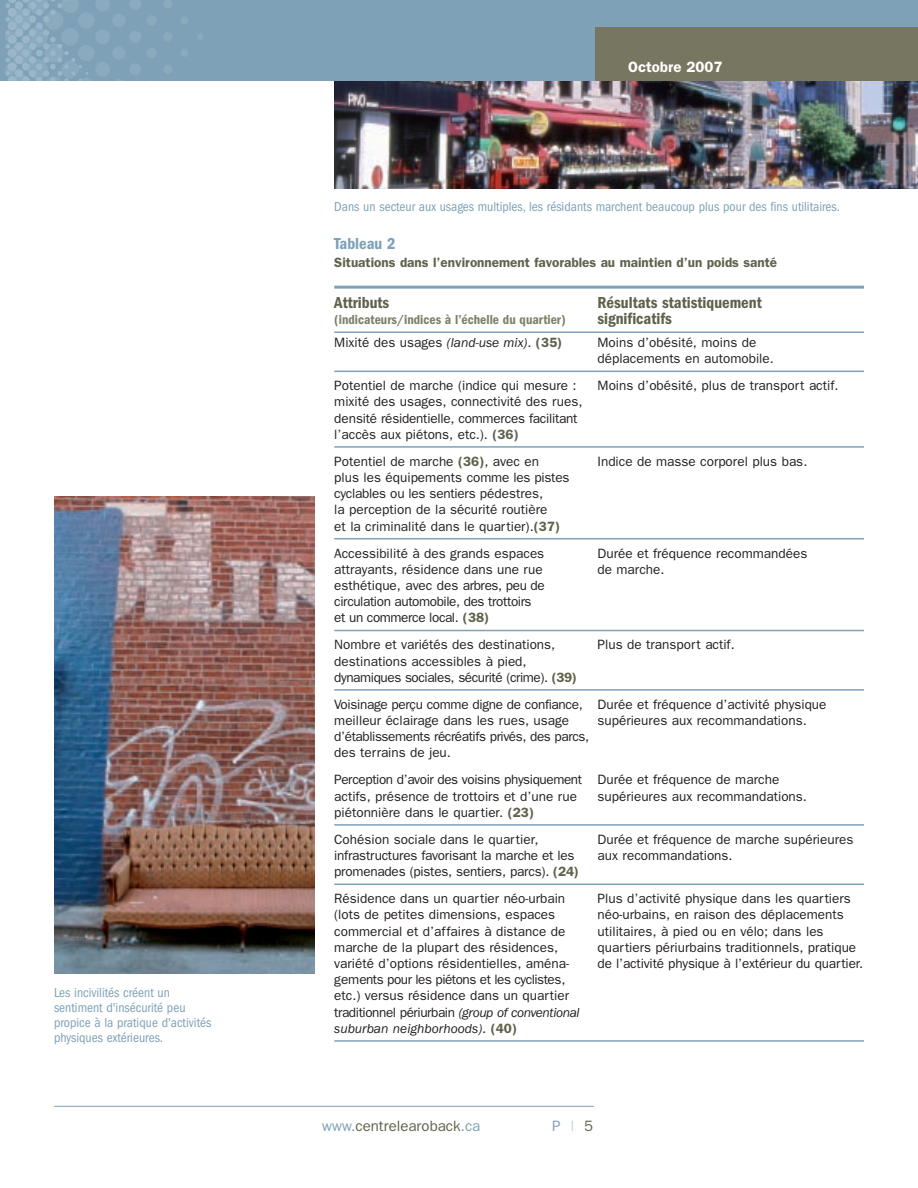
<style>
.page{position:relative;width:918px;height:1188px;background:#fff}
.page>*{position:absolute;margin:0;border:0;box-sizing:border-box;transform-origin:0 0}
.t1{font:600 condensed 16.5px "Franklin Gothic";color:#60614b}
.t2{font:600 condensed 16.5px "Franklin Gothic";color:#7ea1b7}
.t3{font:15px "Franklin Gothic";color:#60614b}
.t4{font:600 15px "Franklin Gothic";color:#fff}
.t5{font:15px "Franklin Gothic";color:#7ea1b7}
.t6{font:13.5px/16.2px "Franklin Gothic";color:#231f20}
.t7{font:13.5px/16.2px "Franklin Gothic";letter-spacing:-.03em;color:#231f20}
.t8{font:condensed 13.5px/15px "Franklin Gothic";color:#7ea1b7}
.t9{font:600 13.5px "Franklin Gothic";color:#60614b}
.t10{font:600 condensed 13.5px "Franklin Gothic";color:#7f7f69}
.t11{font:13.5px "Franklin Gothic";letter-spacing:-.02em;color:#231f20}
.s1{font-style:italic}
.s2{font-weight:600;color:#60614b}
.s3{color:#7ea1b7}
.s4{color:#b7cad8}
.s5{color:#60614b}
</style>
<div class="page">
<img style="left:334px;top:81px;width:584px;height:108px">
<div style="left:0;top:0;width:918px;height:81px;background:#7ea1b7"></div>
<svg style="left:198px;top:34px;width:5px;height:6px"></svg>
<svg style="left:5px;top:0;width:183px;height:81px"></svg>
<hr style="left:54px;top:1106px;width:540px;height:1px;background:#7ea1b7">
<div style="left:595px;top:27px;width:323px;height:54px;background:#777761"></div>
<hr style="left:334px;top:286px;width:530px;height:3px;background:#7ea1b7">
<hr style="left:334px;top:332px;width:530px;height:1px;background:#7ea1b7">
<hr style="left:334px;top:371px;width:530px;height:1px;background:#7ea1b7">
<hr style="left:334px;top:446px;width:530px;height:2px;background:#7ea1b7">
<hr style="left:334px;top:538px;width:530px;height:1px;background:#7ea1b7">
<hr style="left:334px;top:630px;width:530px;height:1px;background:#7ea1b7">
<hr style="left:334px;top:689px;width:530px;height:2px;background:#7ea1b7">
<hr style="left:334px;top:824px;width:530px;height:2px;background:#7ea1b7">
<hr style="left:334px;top:884px;width:530px;height:1px;background:#7ea1b7">
<hr style="left:334px;top:1040px;width:530px;height:2px;background:#7ea1b7">
<img style="left:54px;top:496px;width:261px;height:477px">
<p class="t8" style="left:54px;top:986px;width:159px">Les incivilités créent un sentiment d'insécurité peu propice à la pratique d'activités physiques extérieures.</p>
<p class="t4" style="left:628px;top:58px;width:96px">Octobre 2007</p>
<p class="t8" style="left:334px;top:200px;width:507px">Dans un secteur aux usages multiples, les résidants marchent beaucoup plus pour des fins utilitaires.</p>
<p class="t2" style="left:334px;top:238px;width:63px">Tableau 2</p>
<p class="t9" style="left:334px;top:255px;width:444px">Situations dans l’environnement favorables au maintien d’un poids santé</p>
<p class="t1" style="left:334px;top:297px;width:57px">Attributs</p>
<p class="t1" style="left:598px;top:297px;width:166px">Résultats statistiquement</p>
<p class="t10" style="left:334px;top:315px;width:233px">(indicateurs/indices à l’échelle du quartier)</p>
<p class="t1" style="left:598px;top:313px;width:76px">significatifs</p>
<p class="t6" style="left:334px;top:334px;width:230px">Mixité des usages <span class="s1">(land-use mix)</span>. <span class="s2">(35)</span></p>
<p class="t6" style="left:598px;top:334px;width:178px">Moins d’obésité, moins de déplacements en automobile.</p>
<p class="t6" style="left:334px;top:377px;width:244px">Potentiel de marche (indice qui mesure :</p>
<p class="t6" style="left:598px;top:377px;width:242px">Moins d’obésité, plus de transport actif.</p>
<p class="t6" style="left:334px;top:394px;width:250px">mixité des usages, connectivité des rues, densité résidentielle, commerces facilitant l’accès aux piétons, etc.). <span class="s2">(36)</span></p>
<p class="t6" style="left:334px;top:453px;width:206px">Potentiel de marche <span class="s2">(36)</span>, avec en</p>
<p class="t6" style="left:598px;top:453px;width:211px">Indice de masse corporel plus bas.</p>
<p class="t6" style="left:334px;top:469px;width:237px">plus les équipements comme les pistes cyclables ou les sentiers pédestres,<br>la perception de la sécurité routière<br>et la criminalité dans le quartier).<span class="s2">(37)</span></p>
<p class="t6" style="left:334px;top:545px;width:212px">Accessibilité à des grands espaces</p>
<p class="t6" style="left:598px;top:545px;width:211px">Durée et fréquence recommandées</p>
<p class="t6" style="left:334px;top:561px;width:210px">attrayants, résidence dans une rue</p>
<p class="t6" style="left:598px;top:561px;width:69px">de marche.</p>
<p class="t7" style="left:334px;top:577px;width:212px">esthétique, avec des arbres, peu de circulation automobile, des trottoirs et un commerce local. <span class="s2">(38)</span></p>
<p class="t6" style="left:334px;top:637px;width:223px">Nombre et variétés des destinations,</p>
<p class="t6" style="left:598px;top:637px;width:139px">Plus de transport actif.</p>
<p class="t7" style="left:334px;top:653px;width:244px">destinations accessibles à pied, dynamiques sociales, sécurité (crime). <span class="s2">(39)</span></p>
<p class="t6" style="left:334px;top:696px;width:494px">Voisinage perçu comme digne de confiance, Durée et fréquence d’activité physique meilleur éclairage dans les rues, usage</p>
<p class="t6" style="left:598px;top:712px;width:211px">supérieures aux recommandations.</p>
<p class="t7" style="left:334px;top:728px;width:257px">d’établissements récréatifs privés, des parcs, des terrains de jeu.</p>
<p class="t6" style="left:334px;top:772px;width:447px">Perception d’avoir des voisins physiquement Durée et fréquence de marche actifs, présence de trottoirs et d’une rue</p>
<p class="t6" style="left:598px;top:788px;width:211px">supérieures aux recommandations.</p>
<p class="t6" style="left:334px;top:799px;width:206px;line-height:27px">piétonnière dans le quartier. <span class="s2">(23)<br></span>Cohésion sociale dans le quartier,</p>
<p class="t6" style="left:598px;top:831px;width:258px">Durée et fréquence de marche supérieures</p>
<p class="t11" style="left:334px;top:847px;width:242px">infrastructures favorisant la marche et les</p>
<p class="t6" style="left:598px;top:847px;width:137px">aux recommandations.</p>
<p class="t6" style="left:334px;top:858px;width:246px;line-height:27px">promenades (pistes, sentiers, parcs). <span class="s2">(24)<br></span>Résidence dans un quartier néo-urbain</p>
<p class="t6" style="left:598px;top:890px;width:255px">Plus d’activité physique dans les quartiers</p>
<p class="t6" style="left:334px;top:907px;width:222px">(lots de petites dimensions, espaces</p>
<p class="t6" style="left:598px;top:907px;width:248px">néo-urbains, en raison des déplacements</p>
<p class="t6" style="left:334px;top:923px;width:233px">commercial et d’affaires à distance de</p>
<p class="t6" style="left:598px;top:923px;width:228px">utilitaires, à pied ou en vélo; dans les</p>
<p class="t6" style="left:334px;top:939px;width:225px">marche de la plupart des résidences,</p>
<p class="t6" style="left:598px;top:939px;width:260px">quartiers périurbains traditionnels, pratique</p>
<p class="t6" style="left:334px;top:955px;width:236px">variété d’options résidentielles, aména-</p>
<p class="t6" style="left:598px;top:955px;width:267px">de l’activité physique à l’extérieur du quartier.</p>
<p class="t7" style="left:334px;top:971px;width:247px">gements pour les piétons et les cyclistes, etc.) versus résidence dans un quartier traditionnel périurbain <span class="s1">(group of conventional suburban neighborhoods)</span>. <span class="s2">(40)</span></p>
<p class="t3" style="left:322px;top:1117px;width:160px"><span class="s3">www.</span>centrelearoback<span class="s3">.ca</span></p>
<p class="t5" style="left:552px;top:1117px;width:43px">P <span class="s4">|</span> <span class="s5">5</span></p>
</div>
